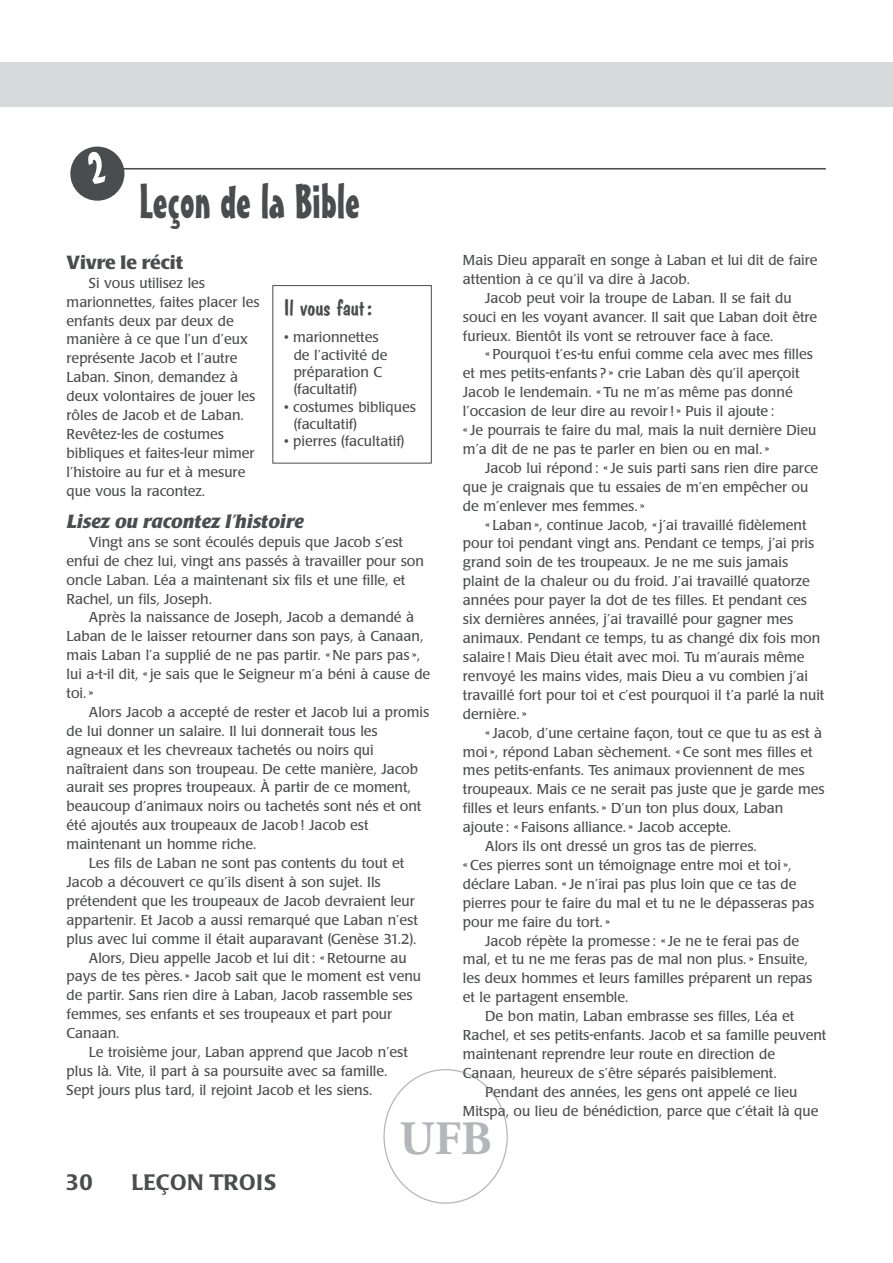
<style>
.page{position:relative;width:893px;height:1263px;background:#fff}
.page>*{position:absolute;margin:0;border:0;box-sizing:border-box;transform-origin:0 0}
.t1{font:700 47.85px "Adobe Garamond Pro";color:#b5b6b9}
.t2{font:47.25px "Mister Earl BT";color:#4b4c4d}
.t3{font:500 22.05px "Poppl Laudatio";letter-spacing:.02em;color:#4b4c4d}
.t4{font:22.05px "Dom Casual D";color:#4b4c4d;scale:1.05 1}
.t5{font:italic 700 18.9px "Poppl Laudatio";color:#4b4c4d}
.t6{font:700 18.9px "Poppl Laudatio";color:#4b4c4d}
.t7{font:14.25px/18.9px "Poppl Laudatio";color:#4b4c4d}
</style>
<div class="page">
<div style="left:0;top:62px;width:893px;height:45px;background:#d8d9db"></div>
<div style="left:70px;top:147px;width:54px;height:54px;background:#4b4c4d;border-radius:50%"></div>
<hr style="left:123px;top:168px;width:703px;height:2px;background:#4b4c4d">
<div style="left:272px;top:285px;width:160px;height:179px;border:1px solid #4b4c4d"></div>
<svg style="left:383px;top:1069px;width:125px;height:135px"></svg>
<h2 class="t2" style="left:139px;top:184px;width:222px">Leçon de la Bible</h2>
<h3 class="t6" style="left:67px;top:254px;width:118px">Vivre le récit</h3>
<p class="t7" style="left:67px;top:275px;width:194px;text-indent:22px">Si vous utilisez les marionnettes, faites placer les enfants deux par deux de manière à ce que l’un d’eux représente Jacob et l’autre<br>Laban. Sinon, demandez à deux volontaires de jouer les rôles de Jacob et de Laban.<br>Revêtez-les de costumes bibliques et faites-leur mimer l’histoire au fur et à mesure que vous la racontez.</p>
<h3 class="t5" style="left:67px;top:514px;width:238px">Lisez ou racontez l’histoire</h3>
<p class="t7" style="left:67px;top:534px;width:359px;text-indent:22px">Vingt ans se sont écoulés depuis que Jacob s’est enfui de chez lui, vingt ans passés à travailler pour son oncle Laban. Léa a maintenant six fils et une fille, et Rachel, un fils, Joseph.</p>
<p class="t7" style="left:67px;top:609px;width:365px;text-indent:22px">Après la naissance de Joseph, Jacob a demandé à Laban de le laisser retourner dans son pays, à Canaan, mais Laban l’a supplié de ne pas partir. « Ne pars pas », lui a-t-il dit, « je sais que le Seigneur m’a béni à cause de toi. »</p>
<p class="t7" style="left:89px;top:704px;width:342px">Alors Jacob a accepté de rester et Jacob lui a promis</p>
<p class="t7" style="left:67px;top:723px;width:313px">de lui donner un salaire. Il lui donnerait tous les</p>
<p class="t7" style="left:67px;top:742px;width:309px">agneaux et les chevreaux tachetés ou noirs qui</p>
<p class="t7" style="left:67px;top:761px;width:353px">naîtraient dans son troupeau. De cette manière, Jacob</p>
<p class="t7" style="left:67px;top:780px;width:346px">aurait ses propres troupeaux. À partir de ce moment,</p>
<p class="t7" style="left:67px;top:798px;width:356px">beaucoup d’animaux noirs ou tachetés sont nés et ont</p>
<p class="t7" style="left:67px;top:817px;width:303px">été ajoutés aux troupeaux de Jacob ! Jacob est</p>
<p class="t7" style="left:67px;top:836px;width:191px">maintenant un homme riche.</p>
<p class="t7" style="left:89px;top:855px;width:317px">Les fils de Laban ne sont pas contents du tout et</p>
<p class="t7" style="left:67px;top:874px;width:316px">Jacob a découvert ce qu’ils disent à son sujet. Ils</p>
<p class="t7" style="left:67px;top:893px;width:350px">prétendent que les troupeaux de Jacob devraient leur</p>
<p class="t7" style="left:67px;top:912px;width:353px">appartenir. Et Jacob a aussi remarqué que Laban n’est</p>
<p class="t7" style="left:67px;top:931px;width:351px">plus avec lui comme il était auparavant (Genèse 31.2).</p>
<p class="t7" style="left:89px;top:950px;width:319px">Alors, Dieu appelle Jacob et lui dit : « Retourne au</p>
<p class="t7" style="left:67px;top:968px;width:356px">pays de tes pères. » Jacob sait que le moment est venu</p>
<p class="t7" style="left:67px;top:987px;width:347px">de partir. Sans rien dire à Laban, Jacob rassemble ses</p>
<p class="t7" style="left:67px;top:1006px;width:327px">femmes, ses enfants et ses troupeaux et part pour</p>
<p class="t7" style="left:67px;top:1025px;width:54px">Canaan.</p>
<p class="t7" style="left:89px;top:1044px;width:320px">Le troisième jour, Laban apprend que Jacob n’est</p>
<p class="t7" style="left:67px;top:1063px;width:322px">plus là. Vite, il part à sa poursuite avec sa famille.</p>
<p class="t7" style="left:67px;top:1082px;width:307px">Sept jours plus tard, il rejoint Jacob et les siens.</p>
<h3 class="t4" style="left:284px;top:295px;width:85px">Il vous faut :</h3>
<p class="t7" style="left:294px;top:330px;width:95px;line-height:17.4px;text-indent:-9px">• marionnettes de l’activité de préparation C (facultatif)</p>
<p class="t7" style="left:294px;top:400px;width:124px;line-height:17.4px;text-indent:-9px">• costumes bibliques (facultatif)</p>
<p class="t7" style="left:284px;top:433px;width:122px">• pierres (facultatif)</p>
<p class="t7" style="left:463px;top:252px;width:356px">Mais Dieu apparaît en songe à Laban et lui dit de faire</p>
<p class="t7" style="left:463px;top:271px;width:229px">attention à ce qu’il va dire à Jacob.</p>
<p class="t7" style="left:485px;top:290px;width:308px">Jacob peut voir la troupe de Laban. Il se fait du</p>
<p class="t7" style="left:463px;top:309px;width:356px">souci en les voyant avancer. Il sait que Laban doit être</p>
<p class="t7" style="left:463px;top:328px;width:312px">furieux. Bientôt ils vont se retrouver face à face.</p>
<p class="t7" style="left:485px;top:347px;width:329px">« Pourquoi t’es-tu enfui comme cela avec mes filles</p>
<p class="t7" style="left:463px;top:365px;width:338px">et mes petits-enfants ? » crie Laban dès qu’il aperçoit</p>
<p class="t7" style="left:463px;top:384px;width:331px">Jacob le lendemain. « Tu ne m’as même pas donné</p>
<p class="t7" style="left:463px;top:403px;width:313px">l’occasion de leur dire au revoir ! » Puis il ajoute :</p>
<p class="t7" style="left:463px;top:422px;width:355px">« Je pourrais te faire du mal, mais la nuit dernière Dieu</p>
<p class="t7" style="left:463px;top:441px;width:308px">m’a dit de ne pas te parler en bien ou en mal. »</p>
<p class="t7" style="left:485px;top:460px;width:334px">Jacob lui répond : « Je suis parti sans rien dire parce</p>
<p class="t7" style="left:463px;top:479px;width:347px">que je craignais que tu essaies de m’en empêcher ou</p>
<p class="t7" style="left:463px;top:498px;width:183px">de m’enlever mes femmes. »</p>
<p class="t7" style="left:485px;top:517px;width:323px">« Laban », continue Jacob, « j’ai travaillé fidèlement</p>
<p class="t7" style="left:463px;top:535px;width:353px">pour toi pendant vingt ans. Pendant ce temps, j’ai pris</p>
<p class="t7" style="left:463px;top:554px;width:327px">grand soin de tes troupeaux. Je ne me suis jamais</p>
<p class="t7" style="left:463px;top:573px;width:348px">plaint de la chaleur ou du froid. J’ai travaillé quatorze</p>
<p class="t7" style="left:463px;top:592px;width:346px">années pour payer la dot de tes filles. Et pendant ces</p>
<p class="t7" style="left:463px;top:611px;width:332px">six dernières années, j’ai travaillé pour gagner mes</p>
<p class="t7" style="left:463px;top:630px;width:359px">animaux. Pendant ce temps, tu as changé dix fois mon</p>
<p class="t7" style="left:463px;top:649px;width:343px">salaire ! Mais Dieu était avec moi. Tu m’aurais même</p>
<p class="t7" style="left:463px;top:668px;width:346px">renvoyé les mains vides, mais Dieu a vu combien j’ai</p>
<p class="t7" style="left:463px;top:687px;width:363px">travaillé fort pour toi et c’est pourquoi il t’a parlé la nuit</p>
<p class="t7" style="left:463px;top:706px;width:65px">dernière. »</p>
<p class="t7" style="left:485px;top:725px;width:338px">« Jacob, d’une certaine façon, tout ce que tu as est à</p>
<p class="t7" style="left:463px;top:744px;width:351px">moi », répond Laban sèchement. « Ce sont mes filles et</p>
<p class="t7" style="left:463px;top:762px;width:343px">mes petits-enfants. Tes animaux proviennent de mes</p>
<p class="t7" style="left:463px;top:781px;width:363px">troupeaux. Mais ce ne serait pas juste que je garde mes</p>
<p class="t7" style="left:463px;top:800px;width:322px">filles et leurs enfants. » D’un ton plus doux, Laban</p>
<p class="t7" style="left:463px;top:819px;width:270px">ajoute : « Faisons alliance. » Jacob accepte.</p>
<p class="t7" style="left:485px;top:838px;width:273px">Alors ils ont dressé un gros tas de pierres.</p>
<p class="t7" style="left:463px;top:857px;width:330px">« Ces pierres sont un témoignage entre moi et toi »,</p>
<p class="t7" style="left:463px;top:876px;width:335px">déclare Laban. « Je n’irai pas plus loin que ce tas de</p>
<p class="t7" style="left:463px;top:895px;width:353px">pierres pour te faire du mal et tu ne le dépasseras pas</p>
<p class="t7" style="left:463px;top:914px;width:149px">pour me faire du tort. »</p>
<p class="t7" style="left:485px;top:933px;width:315px">Jacob répète la promesse : « Je ne te ferai pas de</p>
<p class="t7" style="left:463px;top:951px;width:346px">mal, et tu ne me feras pas de mal non plus. » Ensuite,</p>
<p class="t7" style="left:463px;top:970px;width:351px">les deux hommes et leurs familles préparent un repas</p>
<p class="t7" style="left:463px;top:989px;width:167px">et le partagent ensemble.</p>
<p class="t7" style="left:485px;top:1008px;width:310px">De bon matin, Laban embrasse ses filles, Léa et</p>
<p class="t7" style="left:463px;top:1027px;width:365px">Rachel, et ses petits-enfants. Jacob et sa famille peuvent</p>
<p class="t7" style="left:463px;top:1046px;width:314px">maintenant reprendre leur route en direction de</p>
<p class="t7" style="left:463px;top:1065px;width:315px">Canaan, heureux de s’être séparés paisiblement.</p>
<p class="t7" style="left:485px;top:1084px;width:313px">Pendant des années, les gens ont appelé ce lieu</p>
<p class="t7" style="left:463px;top:1103px;width:357px">Mitsp , ou lieu de bénédiction, parce que c’était là que</p>
<p class="t7" style="left:498px;top:1103px;width:9px">a</p>
<h3 class="t3" style="left:66px;top:1173px;width:29px">30</h3>
<h3 class="t3" style="left:132px;top:1173px;width:146px">LEÇON TROIS</h3>
<h1 class="t1" style="left:399px;top:1110px;width:94px">UFB</h1>
</div>
